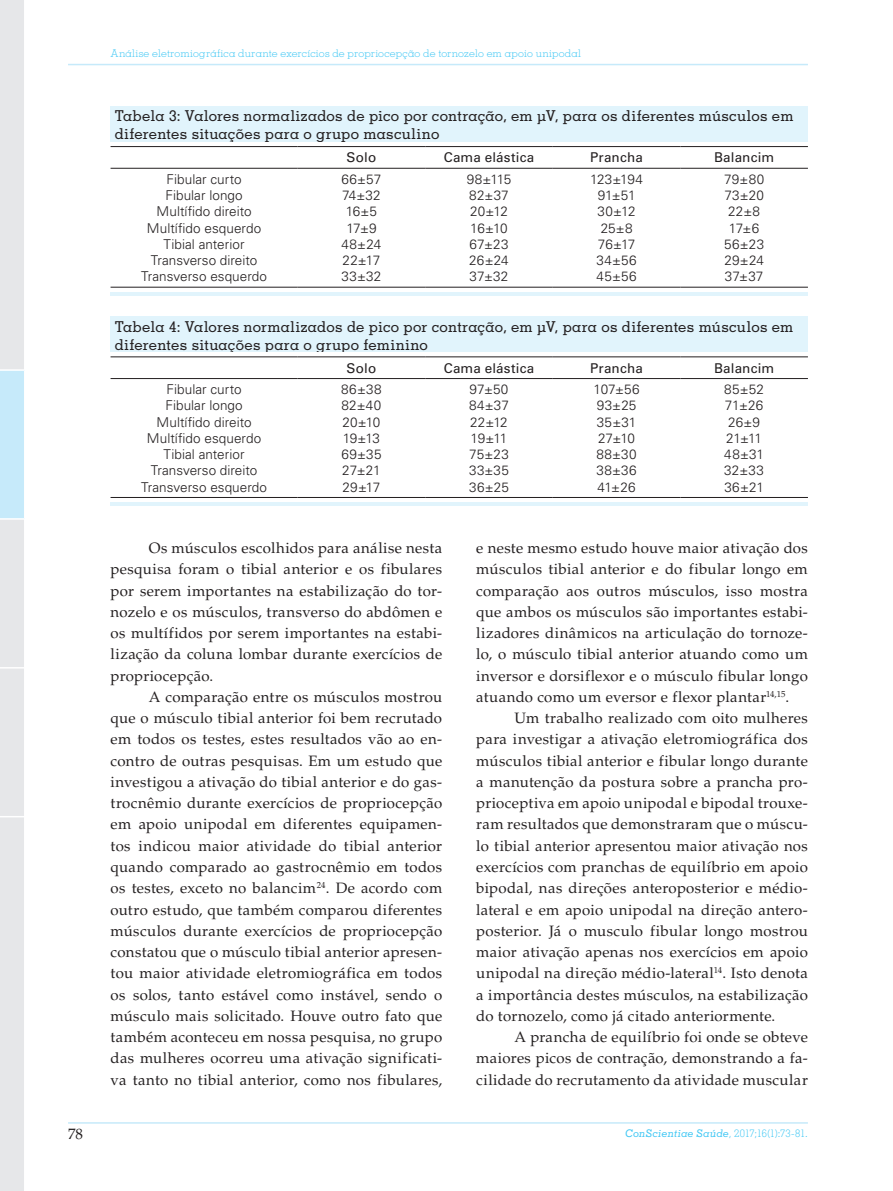
<style>
.page{position:relative;width:893px;height:1191px;background:#fff}
.page>*{position:absolute;margin:0;border:0;box-sizing:border-box;transform-origin:0 0}
.CS_Normal{font:15px/21.3px "Palatino LT Std";letter-spacing:.02em;color:#231f20;text-align:justify}
.CS_Tabela_-_titulo{font:500 15px/18px "Memphis LT Std";letter-spacing:.015em;color:#231f20}
.t1{font:300 13.5px/16.2px "Univers LT Std";letter-spacing:.005em;color:#231f20;text-align:center}
.t2{font:13.5px "Univers LT Std";letter-spacing:.01em;color:#231f20}
.t3{font:300 10.5px "Memphis LT Std";letter-spacing:.015em;color:#40c7f4}
.t4{font:300 10.5px "Memphis LT Std";letter-spacing:-.025em;color:#40c7f4}
.s1{font-weight:500;font-style:italic}
</style>
<div class="page">
<hr style="left:68px;top:64px;width:740px;height:1px;background:#c6eafa">
<hr style="left:68px;top:1122px;width:740px;height:1px;background:#c6eafa">
<svg style="left:0;top:0;width:24px;height:1191px;background:#e2e7eb"></svg>
<div style="left:111px;top:106px;width:697px;height:190px;background:#e1f4fc"></div>
<div style="left:111px;top:142px;width:697px;height:150px;background:#fff"></div>
<hr style="left:111px;top:146px;width:187px;height:1px;background:#231f20">
<hr style="left:298px;top:146px;width:127px;height:1px;background:#231f20">
<hr style="left:425px;top:146px;width:128px;height:1px;background:#231f20">
<hr style="left:553px;top:146px;width:127px;height:1px;background:#231f20">
<hr style="left:680px;top:146px;width:128px;height:1px;background:#231f20">
<hr style="left:111px;top:168px;width:187px;height:1px;background:#231f20">
<hr style="left:298px;top:168px;width:127px;height:1px;background:#231f20">
<hr style="left:425px;top:168px;width:128px;height:1px;background:#231f20">
<hr style="left:553px;top:168px;width:127px;height:1px;background:#231f20">
<hr style="left:680px;top:168px;width:128px;height:1px;background:#231f20">
<hr style="left:111px;top:287px;width:187px;height:1px;background:#231f20">
<hr style="left:298px;top:287px;width:127px;height:1px;background:#231f20">
<hr style="left:425px;top:287px;width:128px;height:1px;background:#231f20">
<hr style="left:553px;top:287px;width:127px;height:1px;background:#231f20">
<hr style="left:680px;top:287px;width:128px;height:1px;background:#231f20">
<div style="left:111px;top:317px;width:697px;height:189px;background:#e1f4fc"></div>
<div style="left:111px;top:352px;width:697px;height:150px;background:#fff"></div>
<hr style="left:111px;top:356px;width:187px;height:1px;background:#231f20">
<hr style="left:298px;top:356px;width:127px;height:1px;background:#231f20">
<hr style="left:425px;top:356px;width:128px;height:1px;background:#231f20">
<hr style="left:553px;top:356px;width:127px;height:1px;background:#231f20">
<hr style="left:680px;top:356px;width:128px;height:1px;background:#231f20">
<hr style="left:111px;top:378px;width:187px;height:1px;background:#231f20">
<hr style="left:298px;top:378px;width:127px;height:1px;background:#231f20">
<hr style="left:425px;top:378px;width:128px;height:1px;background:#231f20">
<hr style="left:553px;top:378px;width:127px;height:1px;background:#231f20">
<hr style="left:680px;top:378px;width:128px;height:1px;background:#231f20">
<hr style="left:111px;top:497px;width:187px;height:1px;background:#231f20">
<hr style="left:298px;top:497px;width:127px;height:1px;background:#231f20">
<hr style="left:425px;top:497px;width:128px;height:1px;background:#231f20">
<hr style="left:553px;top:497px;width:127px;height:1px;background:#231f20">
<hr style="left:680px;top:497px;width:128px;height:1px;background:#231f20">
<p class="t3" style="left:111px;top:47px;width:472px">Análise eletromiográfica durante exercícios de propriocepção de tornozelo em apoio unipodal</p>
<p class="CS_Tabela_-_titulo" style="left:115px;top:107px;width:680px">Tabela 3: Valores normalizados de pico por contração, em µV, para os diferentes músculos em diferentes situações para o grupo masculino</p>
<p class="t2" style="left:347px;top:149px;width:31px">Solo</p>
<p class="t2" style="left:444px;top:149px;width:92px">Cama elástica</p>
<p class="t2" style="left:590px;top:149px;width:54px">Prancha</p>
<p class="t2" style="left:714px;top:149px;width:62px">Balancim</p>
<p class="t1" style="left:141px;top:171px;width:127px">Fibular curto<br>Fibular longo<br>Multífido direito<br>Multífido esquerdo<br>Tibial anterior<br>Transverso direito<br>Transverso esquerdo</p>
<p class="t1" style="left:341px;top:171px;width:41px">66±57<br>74±32<br>16±5<br>17±9<br>48±24<br>22±17<br>33±32</p>
<p class="t1" style="left:467px;top:171px;width:46px;text-align:left">98±115<br>82±37<br>20±12<br>16±10<br>67±23<br>26±24<br>37±32</p>
<p class="t1" style="left:590px;top:171px;width:54px">123±194<br>91±51<br>30±12<br>25±8<br>76±17<br>34±56<br>45±56</p>
<p class="t1" style="left:724px;top:171px;width:42px">79±80<br>73±20<br>22±8<br>17±6<br>56±23<br>29±24<br>37±37</p>
<p class="CS_Tabela_-_titulo" style="left:115px;top:317px;width:680px">Tabela 4: Valores normalizados de pico por contração, em µV, para os diferentes músculos em diferentes situações para o grupo feminino</p>
<p class="t2" style="left:347px;top:360px;width:31px">Solo</p>
<p class="t2" style="left:444px;top:360px;width:92px">Cama elástica</p>
<p class="t2" style="left:590px;top:360px;width:54px">Prancha</p>
<p class="t2" style="left:714px;top:360px;width:62px">Balancim</p>
<p class="t1" style="left:141px;top:381px;width:127px">Fibular curto<br>Fibular longo<br>Multífido direito<br>Multífido esquerdo<br>Tibial anterior<br>Transverso direito<br>Transverso esquerdo</p>
<p class="t1" style="left:341px;top:381px;width:42px;text-align:justify">86±38<br>82±40<br>20±10<br>19±13<br>69±35<br>27±21<br>29±17</p>
<p class="t1" style="left:469px;top:381px;width:41px;text-align:left">97±50<br>84±37<br>22±12<br>19±11<br>75±23<br>33±35<br>36±25</p>
<p class="t1" style="left:594px;top:381px;width:47px;text-align:left">107±56<br>93±25<br>35±31<br>27±10<br>88±30<br>38±36<br>41±26</p>
<p class="t1" style="left:724px;top:381px;width:41px;text-align:left">85±52<br>71±26<br>26±9<br>21±11<br>48±31<br>32±33<br>36±21</p>
<p class="CS_Normal" style="left:111px;top:537px;width:333px;text-indent:38px">Os músculos escolhidos para análise nesta pesquisa foram o tibial anterior e os fibulares por serem importantes na estabilização do tor&shy;nozelo e os músculos, transverso do abdômen e os multífidos por serem importantes na estabi&shy;lização da coluna lombar durante exercícios de propriocepção.</p>
<p class="CS_Normal" style="left:111px;top:686px;width:333px;text-indent:38px">A comparação entre os músculos mostrou que o músculo tibial anterior foi bem recrutado em todos os testes, estes resultados vão ao en&shy;contro de outras pesquisas. Em um estudo que investigou a ativação do tibial anterior e do gas&shy;trocnêmio durante exercícios de propriocepção em apoio unipodal em diferentes equipamen&shy;tos indicou maior atividade do tibial anterior quando comparado ao gastrocnêmio em todos os testes, exceto no balancim<sup>24</sup>. De acordo com outro estudo, que também comparou diferentes músculos durante exercícios de propriocepção constatou que o músculo tibial anterior apresen&shy;tou maior atividade eletromiográfica em todos os solos, tanto estável como instável, sendo o músculo mais solicitado. Houve outro fato que também aconteceu em nossa pesquisa, no grupo das mulheres ocorreu uma ativação significati&shy;va tanto no tibial anterior, como nos fibulares,</p>
<p class="CS_Normal" style="left:476px;top:537px;width:333px">e neste mesmo estudo houve maior ativação dos músculos tibial anterior e do fibular longo em comparação aos outros músculos, isso mostra que ambos os músculos são importantes estabi&shy;lizadores dinâmicos na articulação do tornoze&shy;lo, o músculo tibial anterior atuando como um inversor e dorsiflexor e o músculo fibular longo atuando como um eversor e flexor plantar<sup>14,15</sup>.</p>
<p class="CS_Normal" style="left:476px;top:707px;width:333px;text-indent:38px">Um trabalho realizado com oito mulheres para investigar a ativação eletromiográfica dos músculos tibial anterior e fibular longo durante a manutenção da postura sobre a prancha pro&shy;prioceptiva em apoio unipodal e bipodal trouxe&shy;ram resultados que demonstraram que o múscu&shy;lo tibial anterior apresentou maior ativação nos exercícios com pranchas de equilíbrio em apoio bipodal, nas direções anteroposterior e médio&shy;lateral e em apoio unipodal na direção antero&shy;posterior. Já o musculo fibular longo mostrou maior ativação apenas nos exercícios em apoio unipodal na direção médio-lateral<sup>14</sup>. Isto denota a importância destes músculos, na estabilização do tornozelo, como já citado anteriormente.</p>
<p class="CS_Normal" style="left:476px;top:1026px;width:333px;text-indent:38px">A prancha de equilíbrio foi onde se obteve maiores picos de contração, demonstrando a fa&shy;cilidade do recrutamento da atividade muscular</p>
<p class="CS_Normal" style="left:68px;top:1123px;width:16px">78</p>
<p class="t4" style="left:625px;top:1127px;width:184px"><span class="s1">ConScientiae Saúde</span>, 2017;16(1):73-81.</p>
</div>
